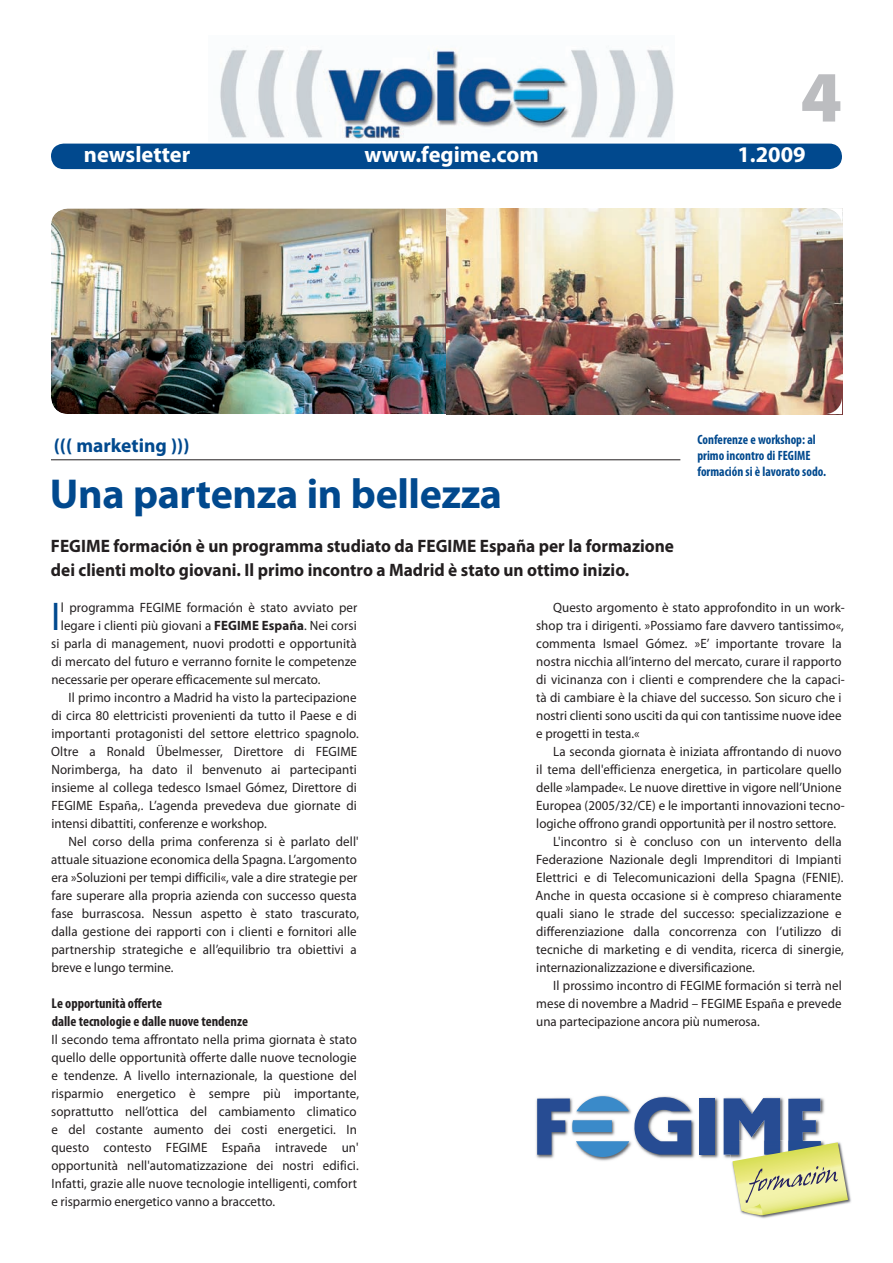
<style>
.page{position:relative;width:893px;height:1263px;background:#fff}
.page>*{position:absolute;margin:0;border:0;box-sizing:border-box;transform-origin:0 0}
.t1{font:900 72.75px "Myriad Pro";color:#bcbdc0}
.t2{font:700 42px "Myriad Pro";letter-spacing:-.01em;color:#01498e}
.t3{font:40.2px "Myriad Pro";color:#01498e;scale:.96 1}
.t4{font:700 22.5px "Myriad Pro";color:#fff}
.t5{font:700 19.5px "Myriad Pro";color:#01498e}
.t6{font:700 18px/24px "Myriad Pro";color:#231f20;scale:.96 1}
.t7{font:700 condensed 14.25px/18px "Myriad Pro";color:#231f20}
.t8{font:13.5px/18px "Myriad Pro";letter-spacing:.01em;color:#231f20;scale:.96 1}
.t9{font:700 condensed 13.5px/15.8px "Myriad Pro";color:#01498e;scale:.96 1}
.s1{font-weight:700}
</style>
<div class="page">
<hr style="left:51px;top:459px;width:629px;height:1px;background:#231f20">
<div style="left:51px;top:144px;width:791px;height:25px;background:#01498e;border-radius:13px"></div>
<img style="left:220px;top:46px;width:454px;height:93px">
<img style="left:51px;top:208px;width:395px;height:206px">
<img style="left:446px;top:208px;width:396px;height:206px">
<img style="left:536px;top:1097px;width:246px;height:64px">
<div style="left:699px;top:1098px;width:16px;height:57px;background:#274c93"></div>
<svg style="left:537px;top:1095px;width:154px;height:62px"></svg>
<img style="left:753px;top:1184px;width:98px;height:35px">
<svg style="left:723px;top:1098px;width:125px;height:118px"></svg>
<svg style="left:825px;top:208px;width:17px;height:17px"></svg>
<svg style="left:825px;top:397px;width:17px;height:17px"></svg>
<h1 class="t1" style="left:800px;top:69px;width:43px">4</h1>
<h3 class="t4" style="left:84px;top:146px;width:108px">newsletter</h3>
<h3 class="t4" style="left:364px;top:146px;width:176px">www.fegime.com</h3>
<h3 class="t4" style="left:737px;top:146px;width:70px">1.2009</h3>
<h3 class="t5" style="left:54px;top:438px;width:137px">((( marketing )))</h3>
<h2 class="t2" style="left:50px;top:477px;width:454px">Una partenza in bellezza</h2>
<h3 class="t6" style="left:51px;top:536px;width:650px">FEGIME formación è un programma studiato da FEGIME España per la formazione dei clienti molto giovani. Il primo incontro a Madrid è stato un ottimo inizio.</h3>
<p class="t9" style="left:697px;top:433px;width:136px">Conferenze e workshop: al primo incontro di FEGIME formación si è lavorato sodo.</p>
<h3 class="t3" style="left:51px;top:601px;width:11px">I</h3>
<p class="t8" style="left:61px;top:600px;width:310px">l programma FEGIME formación è stato avviato per</p>
<p class="t8" style="left:61px;top:618px;width:310px">legare i clienti più giovani a <span class="s1">FEGIME España</span>. Nei corsi</p>
<p class="t8" style="left:51px;top:636px;width:320px">si parla di management, nuovi prodotti e opportunità</p>
<p class="t8" style="left:51px;top:654px;width:320px">di mercato del futuro e verranno fornite le competenze</p>
<p class="t8" style="left:51px;top:672px;width:282px">necessarie per operare efficacemente sul mercato.</p>
<p class="t8" style="left:68px;top:690px;width:302px">Il primo incontro a Madrid ha visto la partecipazione</p>
<p class="t8" style="left:51px;top:708px;width:320px">di circa 80 elettricisti provenienti da tutto il Paese e di</p>
<p class="t8" style="left:51px;top:726px;width:322px">importanti protagonisti del settore elettrico spagnolo.</p>
<p class="t8" style="left:51px;top:744px;width:320px">Oltre a Ronald Übelmesser, Direttore di FEGIME</p>
<p class="t8" style="left:51px;top:762px;width:320px">Norim berga, ha dato il benvenuto ai partecipanti</p>
<p class="t8" style="left:51px;top:780px;width:320px">insieme al collega tedesco Ismael Gómez, Direttore di</p>
<p class="t8" style="left:51px;top:798px;width:320px">FEGIME España,. L’agenda prevedeva due giornate di</p>
<p class="t8" style="left:51px;top:816px;width:226px">intensi dibattiti, conferenze e workshop.</p>
<p class="t8" style="left:68px;top:834px;width:304px">Nel corso della prima conferenza si è parlato dell'</p>
<p class="t8" style="left:51px;top:852px;width:320px">attuale situazione economica della Spagna. L’argomento</p>
<p class="t8" style="left:51px;top:870px;width:320px">era »Soluzioni per tempi difficili«, vale a dire strategie per</p>
<p class="t8" style="left:51px;top:888px;width:319px">fare superare alla propria azienda con successo questa</p>
<p class="t8" style="left:51px;top:906px;width:322px">fase burrascosa. Nessun aspetto è stato trascurato,</p>
<p class="t8" style="left:51px;top:924px;width:320px">dalla gestione dei rapporti con i clienti e fornitori alle</p>
<p class="t8" style="left:51px;top:942px;width:320px">partnership strategiche e all’equilibrio tra obiettivi a</p>
<p class="t8" style="left:51px;top:960px;width:129px">breve e lungo termine.</p>
<p class="t7" style="left:52px;top:996px;width:198px">Le opportunità offerte<br>dalle tecnologie e dalle nuove tendenze</p>
<p class="t8" style="left:51px;top:1032px;width:322px">Il secondo tema affrontato nella prima giornata è stato quello delle opportunità offerte dalle nuove tecnologie e tendenze. A livello internazionale, la questione del risparmio energetico è sempre più importante, sopra ttutto nell’ottica del cambiamento climatico e del costante aumento dei costi energetici. In questo contesto FEGIME España intravede un' opportunità nell'automatizzazione dei nostri edifici.<br>Infatti, grazie alle nuove tecnologie intelligenti, comfort e risparmio energetico vanno a braccetto.</p>
<p class="t8" style="left:536px;top:600px;width:323px;text-indent:17px">Questo argomento è stato approfondito in un work&shy;shop tra i dirigenti. »Possiamo fare davvero tantissimo«, commenta Ismael Gómez. »E’ importante trovare la nostra nicchia all’interno del mercato, curare il rapporto di vicinanza con i clienti e comprendere che la capaci&shy;tà di cambiare è la chiave del successo. Son sicuro che i nostri clienti sono usciti da qui con tantissime nuove idee e progetti in testa.«</p>
<p class="t8" style="left:553px;top:744px;width:302px">La seconda giornata è iniziata affrontando di nuovo</p>
<p class="t8" style="left:536px;top:762px;width:320px">il tema dell'efficienza energetica, in particolare quello</p>
<p class="t8" style="left:536px;top:780px;width:320px">delle »lampade«. Le nuove direttive in vigore nell’Unione</p>
<p class="t8" style="left:536px;top:798px;width:323px">Europea (2005/32/CE) e le importanti innovazioni tecno-</p>
<p class="t8" style="left:536px;top:816px;width:314px">logiche offrono grandi opportunità per il nostro settore.</p>
<p class="t8" style="left:553px;top:834px;width:302px">L'incontro si è concluso con un intervento della</p>
<p class="t8" style="left:536px;top:852px;width:320px">Federazione Nazionale degli Imprenditori di Impianti</p>
<p class="t8" style="left:536px;top:870px;width:322px">Elettrici e di Telecomunicazioni della Spagna (FENIE).</p>
<p class="t8" style="left:535px;top:888px;width:320px">Anche in questa occasione si è compreso chiaramente</p>
<p class="t8" style="left:536px;top:906px;width:320px">quali siano le strade del successo: specializzazione e</p>
<p class="t8" style="left:536px;top:924px;width:320px">differenziazione dalla concorrenza con l’utilizzo di</p>
<p class="t8" style="left:536px;top:942px;width:322px">tecniche di marketing e di vendita, ricerca di sinergie,</p>
<p class="t8" style="left:536px;top:960px;width:229px">internazionalizzazione e diversificazione.</p>
<p class="t8" style="left:553px;top:978px;width:302px">Il prossimo incontro di FEGIME formación si terrà nel</p>
<p class="t8" style="left:536px;top:996px;width:320px">mese di novembre a Madrid – FEGIME España e prevede</p>
<p class="t8" style="left:536px;top:1014px;width:234px">una partecipazione ancora più numerosa.</p>
</div>
